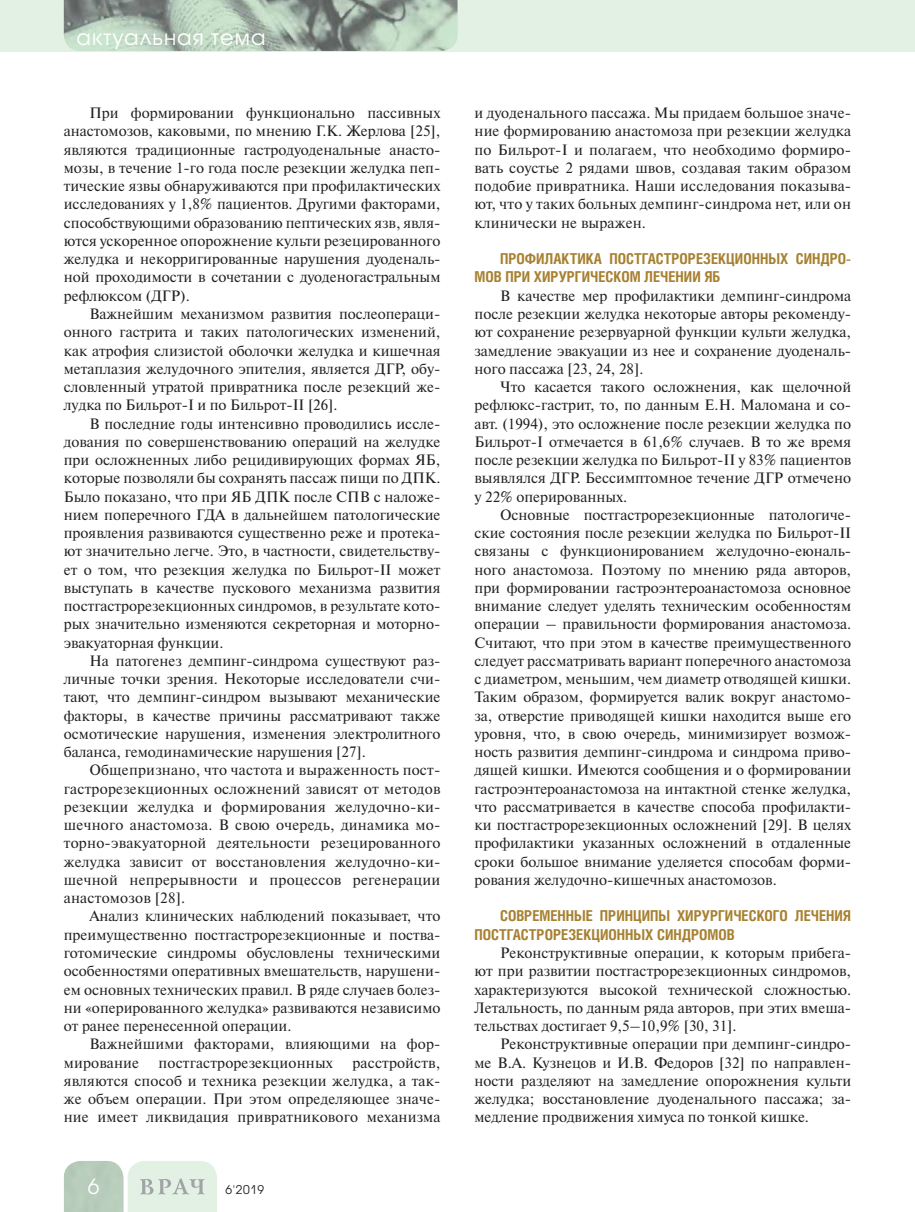
<style>
.page{position:relative;width:915px;height:1212px;background:#fff}
.page>*{position:absolute;margin:0;border:0;box-sizing:border-box;transform-origin:0 0}
.t1{font:21px "Avant Garde Gothic C";letter-spacing:.05em;color:#fff}
.t2{font:15px/18.3px "Newton C";color:#231f20;text-align:justify}
.t3{font:700 15px/18.3px "Helios Cond C";color:#a78131}
.t4{font:12px "Avant Garde Gothic C";color:#231f20}
</style>
<div class="page">
<div style="left:0;top:0;width:914px;height:51px;background:#e2f1e3"></div>
<svg style="left:64px;top:1161px;width:153px;height:51px;background:#d0e0d2"></svg>
<img style="left:64px;top:0;width:393px;height:51px">
<h1 class="t1" style="left:77px;top:27px;width:190px">актуальная тема</h1>
<p class="t2" style="left:64px;top:105px;width:378px;text-indent:26px">При формировании функционально пассивных анастомозов, каковыми, по мнению Г.К. Жерлова [25], являются традиционные гастродуоденальные анасто&shy;мозы, в течение 1-го года после резекции желудка пеп&shy;тические язвы обнаруживаются при профилактических исследованиях у 1,8% пациентов. Другими факторами, способствующими образованию пептических язв, явля&shy;ются ускоренное опорожнение культи резецированного желудка и некорригированные нарушения дуоденаль&shy;ной проходимости в сочетании с дуоденогастральным рефлюксом (ДГР).</p>
<p class="t2" style="left:64px;top:306px;width:378px;text-indent:26px">Важнейшим механизмом развития послеопераци&shy;онного гастрита и таких патологических изменений, как атрофия слизистой оболочки желудка и кишечная метаплазия желудочного эпителия, является ДГР, обу&shy;словленный утратой привратника после резекций же&shy;лудка по Бильрот-I и по Бильрот-II [26].</p>
<p class="t2" style="left:64px;top:416px;width:378px;text-indent:26px">В последние годы интенсивно проводились иссле&shy;дования по совершенствованию операций на желудке при осложненных либо рецидивирующих формах ЯБ, которые позволяли бы сохранять пассаж пищи по ДПК.<br>Было показано, что при ЯБ ДПК после СПВ с наложе&shy;нием поперечного ГДА в дальнейшем патологические проявления развиваются существенно реже и протека&shy;ют значительно легче. Это, в частности, свидетельству&shy;ет о том, что резекция желудка по Бильрот-II может выступать в качестве пускового механизма развития постгастрорезекционных синдромов, в результате кото&shy;рых значительно изменяются секреторная и моторно&shy;эвакуаторная функции.</p>
<p class="t2" style="left:64px;top:653px;width:378px;text-indent:26px">На патогенез демпинг-синдрома существуют раз&shy;личные точки зрения. Некоторые исследователи счи&shy;тают, что демпинг-синдром вызывают механические факторы, в качестве причины рассматривают также осмотические нарушения, изменения электролитного баланса, гемодинамические нарушения [27].</p>
<p class="t2" style="left:64px;top:763px;width:378px;text-indent:26px">Общепризнано, что частота и выраженность пост&shy;гастрорезекционных осложнений зависят от методов резекции желудка и формирования желудочно-ки&shy;шечного анастомоза. В свою очередь, динамика мо&shy;торно-эвакуаторной деятельности резецированного желудка зависит от восстановления желудочно-ки&shy;шечной непрерывности и процессов регенерации анастомозов [28].</p>
<p class="t2" style="left:64px;top:909px;width:378px;text-indent:26px">Анализ клинических наблюдений показывает, что преимущественно постгастрорезекционные и поства&shy;готомические синдромы обусловлены техническими особенностями оперативных вмешательств, нарушени&shy;ем основных технических правил. В ряде случаев болез&shy;ни «оперированного желудка» развиваются независимо от ранее перенесенной операции.</p>
<p class="t2" style="left:64px;top:1036px;width:378px;text-indent:26px">Важнейшими факторами, влияющими на фор&shy;мирование</p>
<p class="t2" style="left:64px;top:1055px;width:378px;text-indent:288px">расстройств, являются способ и техника резекции желудка, а так&shy;же объем операции. При этом определяющее значе&shy;ние имеет ликвидация привратникового механизма</p>
<p class="t2" style="left:158px;top:1055px;width:176px">постгастрорезекционных</p>
<h1 class="t1" style="left:88px;top:1177px;width:13px">6</h1>
<p class="t4" style="left:225px;top:1184px;width:40px">6'2019</p>
<p class="t2" style="left:474px;top:105px;width:378px">и дуоденального пассажа. Мы придаем большое значе&shy;ние формированию анастомоза при резекции желудка по Бильрот-I и полагаем, что необходимо формиро&shy;вать соустье 2 рядами швов, создавая таким образом подобие привратника. Наши исследования показыва&shy;ют, что у таких больных демпинг-синдрома нет, или он клинически не выражен.</p>
<p class="t3" style="left:474px;top:251px;width:378px;text-indent:26px">ПРОФИЛАКТИКА ПОСТГАСТРОРЕЗЕКЦИОННЫХ СИНДРО-<br>МОВ ПРИ ХИРУРГИЧЕСКОМ ЛЕЧЕНИИ ЯБ</p>
<p class="t2" style="left:474px;top:288px;width:378px;text-indent:26px">В качестве мер профилактики демпинг-синдрома после резекции желудка некоторые авторы рекоменду&shy;ют сохранение резервуарной функции культи желудка, замедление эвакуации из нее и сохранение дуоденаль&shy;ного пассажа [23, 24, 28].</p>
<p class="t2" style="left:474px;top:379px;width:378px;text-indent:26px">Что касается такого осложнения, как щелочной рефлюкс-гастрит, то, по данным Е.Н. Маломана и со&shy;авт. (1994), это осложнение после резекции желудка по Бильрот-I отмечается в 61,6% случаев. В то же время после резекции желудка по Бильрот-II у 83% пациентов выявлялся ДГР. Бессимптомное течение ДГР отмечено у 22% оперированных.</p>
<p class="t2" style="left:474px;top:507px;width:378px;text-indent:26px">Основные постгастрорезекционные патологиче&shy;ские состояния после резекции желудка по Бильрот-II связаны с функционированием желудочно-еюналь&shy;ного анастомоза. Поэтому по мнению ряда авторов, при формировании гастроэнтероанастомоза основное внимание следует уделять техническим особенностям операции – правильности формирования анастомоза.<br>Считают, что при этом в качестве преимущественного следует рассматривать вариант поперечного анастомоза с диаметром, меньшим, чем диаметр отводящей кишки.<br>Таким образом, формируется валик вокруг анастомо&shy;за, отверстие приводящей кишки находится выше его уровня, что, в свою очередь, минимизирует возмож&shy;ность развития демпинг-синдрома и синдрома приво&shy;дящей кишки. Имеются сообщения и о формировании гастроэнтероанастомоза на интактной стенке желудка, что рассматривается в качестве способа профилакти&shy;ки постгастрорезекционных осложнений [29]. В целях профилактики указанных осложнений в отдаленные сроки большое внимание уделяется способам форми&shy;рования желудочно-кишечных анастомозов.</p>
<p class="t3" style="left:474px;top:908px;width:378px;text-indent:26px">СОВРЕМЕННЫЕ ПРИНЦИПЫ ХИРУРГИЧЕСКОГО ЛЕЧЕНИЯ<br>ПОСТГАСТРОРЕЗЕКЦИОННЫХ СИНДРОМОВ</p>
<p class="t2" style="left:474px;top:945px;width:378px;text-indent:26px">Реконструктивные операции, к которым прибега&shy;ют при развитии постгастрорезекционных синдромов, характеризуются высокой технической сложностью.<br>Летальность, по данным ряда авторов, при этих вмеша&shy;тельствах достигает 9,5–10,9% [30, 31].</p>
<p class="t2" style="left:474px;top:1036px;width:378px;text-indent:26px">Реконструктивные операции при демпинг-синдро&shy;ме В.А. Кузнецов и И.В. Федоров [32] по направлен&shy;ности разделяют на замедление опорожнения культи желудка; восстановление дуоденального пассажа; за&shy;медление продвижения химуса по тонкой кишке.</p>
</div>
